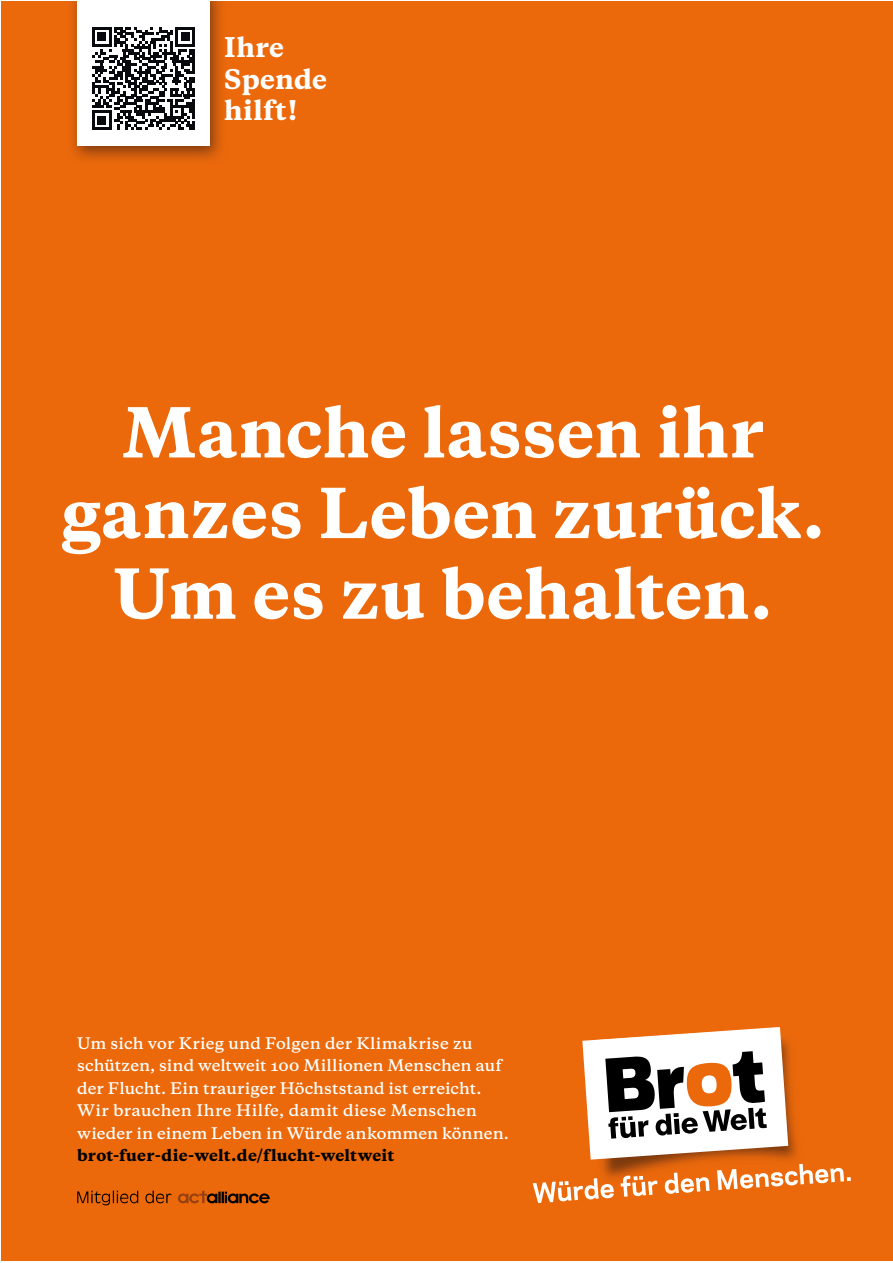
<style>
.page{position:relative;width:893px;height:1263px;background:#fff}
.page>*{position:absolute;margin:0;border:0;box-sizing:border-box;transform-origin:0 0}
.t1{font:800 64.5px/80.7px "Galaxie Copernicus";letter-spacing:.005em;color:#fff;text-align:center}
.t2{font:800 25.5px/31.5px "Galaxie Copernicus";letter-spacing:.015em;color:#fff}
.t3{font:600 15px/22.5px "Galaxie Copernicus";letter-spacing:.01em;color:#fff}
.t4{font:800 15px "Galaxie Copernicus";letter-spacing:.015em;color:#000}
</style>
<div class="page">
<div style="left:1px;top:1px;width:892px;height:1259px;background:#eb690a"></div>
<svg style="left:533px;top:1027px;width:318px;height:176px"></svg>
<svg style="left:178px;top:1191px;width:92px;height:12px"></svg>
<svg style="left:77px;top:1190px;width:61px;height:15px"></svg>
<svg style="left:145px;top:1190px;width:26px;height:13px"></svg>
<img style="left:72px;top:1px;width:150px;height:159px">
<div style="left:77px;top:1px;width:133px;height:144px;background:#fff"></div>
<svg style="left:72px;top:27px;width:123px;height:103px"></svg>
<hr style="left:92px;top:127px;width:20px;height:3px;background:#080a0d">
<div style="left:98px;top:116px;width:8px;height:8px;background:#080a0d"></div>
<h2 class="t2" style="left:224px;top:32px;width:104px">Ihre<br>Spende hilft!</h2>
<h1 class="t1" style="left:61px;top:393px;width:765px">Manche lassen ihr ganzes Leben zurück.<br>Um es zu behalten.</h1>
<p class="t3" style="left:77px;top:1032px;width:433px">Um sich vor Krieg und Folgen der Klimakrise zu schützen, sind weltweit 100 Millionen Menschen auf der Flucht. Ein trauriger Höchststand ist erreicht.<br>Wir brauchen Ihre Hilfe, damit diese Menschen wieder in einem Leben in Würde ankommen können.</p>
<p class="t4" style="left:77px;top:1145px;width:319px">brot-fuer-die-welt.de/flucht-weltweit</p>
</div>
